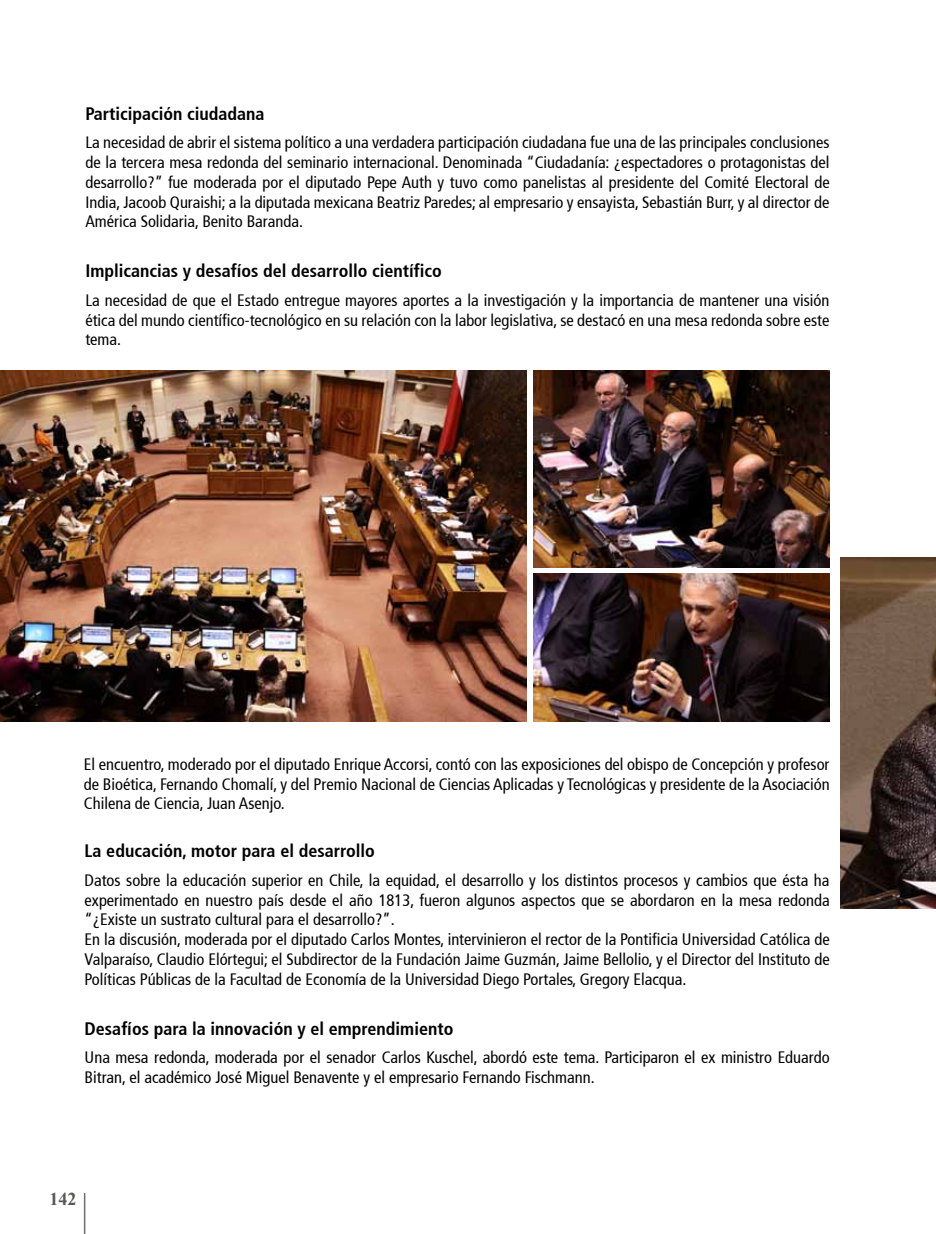
<style>
.page{position:relative;width:936px;height:1234px;background:#fff}
.page>*{position:absolute;margin:0;border:0;box-sizing:border-box;transform-origin:0 0}
.t1{font:700 condensed 18px "Frutiger 67";color:#000}
.t2{font:700 18px "Times New Roman";color:#575756}
.t3{font:condensed 16.5px/19.8px "Frutiger 57";color:#000;text-align:justify}
</style>
<div class="page">
<img style="left:0;top:370px;width:526px;height:350px">
<img style="left:533px;top:370px;width:296px;height:197px">
<img style="left:533px;top:573px;width:296px;height:147px">
<hr style="left:84px;top:1192px;width:1px;height:41px;background:#736f6f">
<img style="left:840px;top:557px;width:95px;height:351px">
<p class="t1" style="left:85px;top:103px;width:181px">Participación ciudadana</p>
<p class="t3" style="left:85px;top:133px;width:745px">La necesidad de abrir el sistema político a una verdadera participación ciudadana fue una de las principales conclusiones de la tercera mesa redonda del seminario internacional. Denominada “Ciudadanía: ¿espectadores o protagonistas del desarrollo?” fue moderada por el diputado Pepe Auth y tuvo como panelistas al presidente del Comité Electoral de India, Jacoob Quraishi; a la diputada mexicana Beatriz Paredes; al empresario y ensayista, Sebastián Burr, y al director de América Solidaria, Benito Baranda.</p>
<p class="t1" style="left:85px;top:260px;width:358px">Implicancias y desafíos del desarrollo científico</p>
<p class="t3" style="left:85px;top:290px;width:745px">La necesidad de que el Estado entregue mayores aportes a la investigación y la importancia de mantener una visión ética del mundo científico-tecnológico en su relación con la labor legislativa, se destacó en una mesa redonda sobre este tema.</p>
<p class="t3" style="left:84px;top:754px;width:747px">El encuentro, moderado por el diputado Enrique Accorsi, contó con las exposiciones del obispo de Concepción y profesor de Bioética, Fernando Chomalí, y del Premio Nacional de Ciencias Aplicadas y Tecnológicas y presidente de la Asociación Chilena de Ciencia, Juan Asenjo.</p>
<p class="t1" style="left:85px;top:840px;width:292px">La educación, motor para el desarrollo</p>
<p class="t3" style="left:85px;top:870px;width:746px;text-align:left">Datos sobre la educación superior en Chile, la equidad, el desarrollo y los distintos procesos y cambios que ésta ha experimentado en nuestro país desde el año 1813, fueron algunos aspectos que se abordaron en la mesa redonda “¿Existe un sustrato cultural para el desarrollo?”.<br>En la discusión, moderada por el diputado Carlos Montes, intervinieron el rector de la Pontificia Universidad Católica de Valparaíso, Claudio Elórtegui; el Subdirector de la Fundación Jaime Guzmán, Jaime Bellolio, y el Director del Instituto de Políticas Públicas de la Facultad de Economía de la Universidad Diego Portales, Gregory Elacqua.</p>
<p class="t1" style="left:85px;top:1017px;width:370px">Desafíos para la innovación y el emprendimiento</p>
<p class="t3" style="left:85px;top:1047px;width:746px">Una mesa redonda, moderada por el senador Carlos Kuschel, abordó este tema. Participaron el ex ministro Eduardo<br>Bitran, el académico José Miguel Benavente y el empresario Fernando Fischmann.</p>
<p class="t2" style="left:50px;top:1186px;width:28px">142</p>
</div>
